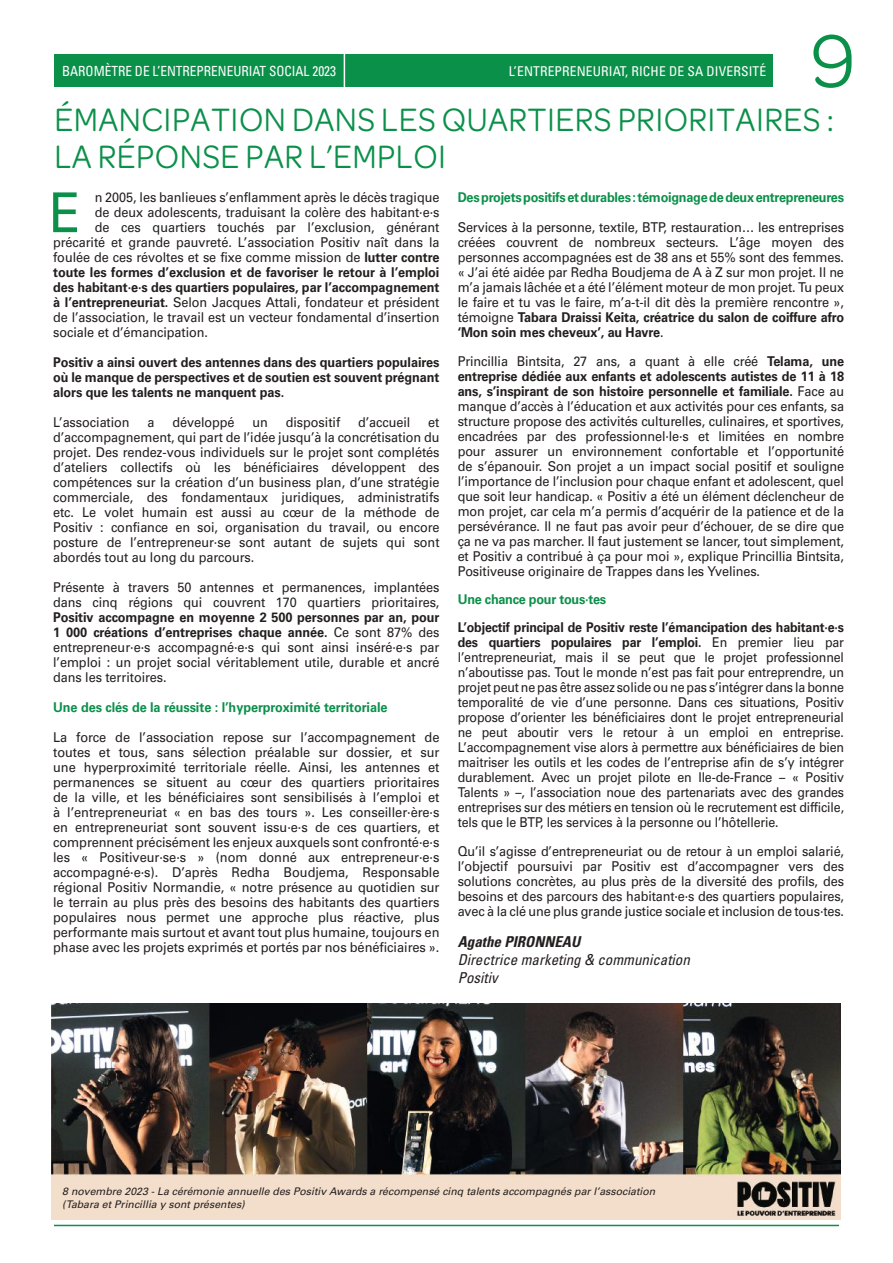
<style>
.page{position:relative;width:893px;height:1263px;background:#fff}
.page>*{position:absolute;margin:0;border:0;box-sizing:border-box;transform-origin:0 0}
.t1{font:79.5px "Omnes";color:#0b904a}
.t2{font:55.05px "Univers LT 55 Rm";color:#0b904a;scale:.94 1}
.t3{font:34.5px/37.5px "Omnes";letter-spacing:.015em;color:#0b904a;scale:.95 1}
.t4{font:15px/18px "Univers LT 57 Cn Obl";color:#241f1f}
.t5{font:15px "Univers LT 67 Bd Cn Obl";color:#241f1f}
.t6{font:13.95px "Univers LT 57 Cn";color:#fff;scale:.95 1}
.t7{font:13.5px/15px "Univers LT 55 Rm";letter-spacing:-.005em;color:#241f1f;text-align:justify;scale:.94 1}
.t8{font:13.5px/15px "Univers LT 55 Rm";letter-spacing:-.005em;color:#241f1f;text-align:justify;scale:.95 1}
.t9{font:13.5px/15px "Univers LT 55 Rm";letter-spacing:-.005em;color:#241f1f;text-align:justify;scale:.92 1}
.t10{font:13.5px/15px "Univers LT 65 Bd";letter-spacing:-.01em;color:#241f1f;scale:.94 1}
.t11{font:13.5px "Univers LT 65 Bd";letter-spacing:-.02em;color:#0b904a;scale:.94 1}
.t12{font:13.5px/15px "Univers LT 65 Bd";letter-spacing:-.01em;color:#241f1f;scale:.92 1}
.t13{font:13.5px "Univers LT 57 Cn";letter-spacing:.01em;color:#fff}
.t14{font:10.5px/12.6px "Univers LT 55 Obl";color:#241f1f}
.s1{font-family:"Univers LT 65 Bd"}
.s2{font-family:"Univers LT 55 Rm"}
</style>
<div class="page">
<div style="left:54px;top:54px;width:719px;height:32px;background:#0b904a"></div>
<hr style="left:344px;top:51px;width:1px;height:38px;background:#fff">
<hr style="left:54px;top:1225px;width:785px;height:1px;background:#0b904a">
<img style="left:51px;top:1003px;width:789px;height:216px">
<h1 class="t1" style="left:810px;top:16px;width:47px">9</h1>
<h3 class="t3" style="left:54px;top:101px;width:822px">ÉMANCIPATION DANS LES QUARTIERS PRIORITAIRES :<br>LA RÉPONSE PAR L’EMPLOI</h3>
<h2 class="t2" style="left:49px;top:180px;width:35px">E</h2>
<p class="t6" style="left:62px;top:62px;width:290px">BAROMÈTRE DE L’ENTREPRENEURIAT SOCIAL 2023</p>
<p class="t13" style="left:509px;top:63px;width:259px">L’ENTREPRENEURIAT, RICHE DE SA DIVERSITÉ</p>
<p class="t7" style="left:53px;top:190px;width:413px;text-align:right">n 2005, les banlieues s’enflamment après le décès tragique<br>de deux adolescents, traduisant la colère des habitant·e·s<br>de ces quartiers touchés par l’exclusion, générant précarité et grande pauvreté. L’association Positiv naît dans la foulée de ces révoltes et se fixe comme mission de <span class="s1">lutter contre</span></p>
<p class="t10" style="left:53px;top:265px;width:413px">toute les formes d’exclusion et de favoriser le retour à l’emploi des habitant·e·s des quartiers populaires, par l’accompagnement</p>
<p class="t7" style="left:53px;top:295px;width:413px"><span class="s1">à l’entrepreneuriat.</span> Selon Jacques Attali, fondateur et président de l’association, le travail est un vecteur fondamental d’insertion sociale et d’émancipation.</p>
<p class="t10" style="left:53px;top:355px;width:413px;text-align:justify">Positiv a ainsi ouvert des antennes dans des quartiers populaires où le manque de perspectives et de soutien est souvent prégnant alors que les talents ne manquent pas.</p>
<p class="t7" style="left:53px;top:415px;width:83px">L’association</p>
<p class="t7" style="left:148px;top:415px;width:9px">a</p>
<p class="t7" style="left:172px;top:415px;width:68px">développé</p>
<p class="t7" style="left:253px;top:415px;width:18px">un</p>
<p class="t7" style="left:286px;top:415px;width:59px">dispositif</p>
<p class="t7" style="left:358px;top:415px;width:57px">d’accueil</p>
<p class="t11" style="left:458px;top:189px;width:412px">Des projets positifs et durables : témoignage de deux entrepreneures</p>
<p class="t7" style="left:458px;top:220px;width:413px">Services à la personne, textile, BTP, restauration… les entreprises créées couvrent de nombreux secteurs. L’âge moyen des personnes accompagnées est de 38 ans et 55% sont des femmes. « J’ai été aidée par Redha Boudjema de A à Z sur mon projet. Il ne m’a jamais lâchée et a été l’élément moteur de mon projet. Tu peux le faire et tu vas le faire, m’a-t-il dit dès la première rencontre »,</p>
<p class="t10" style="left:458px;top:310px;width:413px"><span class="s2">témoigne</span> Tabara Draissi Keita, créatrice du salon de coiffure afro ‘Mon soin mes cheveux’, au Havre<span class="s2">.</span></p>
<p class="t7" style="left:458px;top:353px;width:413px">Princillia Bintsita, 27 ans, a quant à elle créé <span class="s1">Telama, une</span></p>
<p class="t10" style="left:458px;top:368px;width:412px">entreprise dédiée aux enfants et adolescents autistes de 11 à 18 ans, s’inspirant de son histoire personnelle et familiale. <span class="s2">Face au</span></p>
<p class="t7" style="left:458px;top:398px;width:413px">manque d’accès à l’éducation et aux activités pour ces enfants, sa structure propose des activités culturelles, culinaires, et sportives, encadrées par des professionnel·le·s et limitées en nombre pour assurer un environnement confortable et l’opportunité de s’épanouir. Son projet a un impact social positif et souligne l’importance de l’inclusion pour chaque enfant et adolescent, quel que soit leur handicap. « Positiv a été un élément déclencheur de mon projet, car cela m’a permis d’acquérir de la patience et de la persévérance. Il ne faut pas avoir peur d’échouer, de se dire que ça ne va pas marcher. Il faut justement se lancer, tout simplement, et Positiv a contribué à ça pour moi », explique Princillia Bintsita, Positiveuse originaire de Trappes dans les Yvelines.</p>
<p class="t11" style="left:458px;top:591px;width:160px">Une chance pour tous·tes</p>
<p class="t12" style="left:458px;top:620px;width:421px">L’objectif principal de Positiv reste l’émancipation des habitant·e·s des quartiers populaires par l’emploi. <span class="s2">En premier lieu par</span></p>
<p class="t9" style="left:458px;top:650px;width:421px">l’entrepreneuriat, mais il se peut que le projet professionnel n’aboutisse pas. Tout le monde n’est pas fait pour entreprendre, un projet peut ne pas être assez solide ou ne pas s’intégrer dans la bonne temporalité de vie d’une personne. Dans ces situations, Positiv propose d’orienter les bénéficiaires dont le projet entrepreneurial ne peut aboutir vers le retour à un emploi en entreprise.<br>L’accompagnement vise alors à permettre aux bénéficiaires de bien maitriser les outils et les codes de l’entreprise afin de s’y intégrer durablement. Avec un projet pilote en Ile-de-France – « Positiv Talents » –, l’association noue des partenariats avec des grandes entreprises sur des métiers en tension où le recrutement est difficile, tels que le BTP, les services à la personne ou l’hôtellerie.</p>
<p class="t7" style="left:458px;top:844px;width:413px">Qu’il s’agisse d’entrepreneuriat ou de retour à un emploi salarié, l’objectif poursuivi par Positiv est d’accompagner vers des solutions concrètes, au plus près de la diversité des profils, des besoins et des parcours des habitant·e·s des quartiers populaires, avec à la clé une plus grande justice sociale et inclusion de tous·tes.</p>
<p class="t5" style="left:458px;top:933px;width:124px">Agathe PIRONNEAU</p>
<p class="t4" style="left:458px;top:951px;width:234px">Directrice marketing &amp; communication<br>Positiv</p>
<p class="t7" style="left:53px;top:415px;width:413px;text-indent:375px">et d’accompagnement, qui part de l’idée jusqu’à la concrétisation du projet. Des rendez-vous individuels sur le projet sont complétés d’ateliers collectifs où les bénéficiaires développent des compétences sur la création d’un business plan, d’une stratégie commerciale, des fondamentaux juridiques, administratifs etc. Le volet humain est aussi au cœur de la méthode de Positiv : confiance en soi, organisation du travail, ou encore posture de l’entrepreneur·se sont autant de sujets qui sont abordés tout au long du parcours.</p>
<p class="t7" style="left:53px;top:580px;width:413px">Présente à travers 50 antennes et permanences, implantées dans cinq régions qui couvrent 170 quartiers prioritaires,</p>
<p class="t10" style="left:53px;top:610px;width:413px">Positiv accompagne en moyenne 2 500 personnes par an, pour<br>1 000 créations d’entreprises chaque année. <span class="s2">Ce sont 87% des</span></p>
<p class="t7" style="left:53px;top:640px;width:413px">entrepreneur·e·s accompagné·e·s qui sont ainsi inséré·e·s par l’emploi : un projet social véritablement utile, durable et ancré dans les territoires.</p>
<p class="t11" style="left:53px;top:699px;width:357px">Une des clés de la réussite : l’hyperproximité territoriale</p>
<p class="t8" style="left:53px;top:730px;width:408px">La force de l’association repose sur l’accompagnement de toutes et tous, sans sélection préalable sur dossier, et sur une hyperproximité territoriale réelle. Ainsi, les antennes et permanences se situent au cœur des quartiers prioritaires de la ville, et les bénéficiaires sont sensibilisés à l’emploi et à l’entrepreneuriat « en bas des tours ». Les conseiller·ère·s en entrepreneuriat sont souvent issu·e·s de ces quartiers, et comprennent précisément les enjeux auxquels sont confronté·e·s les « Positiveur·se·s » (nom donné aux entrepreneur·e·s accompagné·e·s). D’après Redha Boudjema, Responsable régional Positiv Normandie, « notre présence au quotidien sur le terrain au plus près des besoins des habitants des quartiers populaires nous permet une approche plus réactive, plus performante mais surtout et avant tout plus humaine, toujours en phase avec les projets exprimés et portés par nos bénéficiaires ».</p>
<p class="t14" style="left:62px;top:1185px;width:595px">8 novembre 2023 - La cérémonie annuelle des Positiv Awards a récompensé cinq talents accompagnés par l’association (Tabara et Princillia y sont présentes)</p>
</div>
